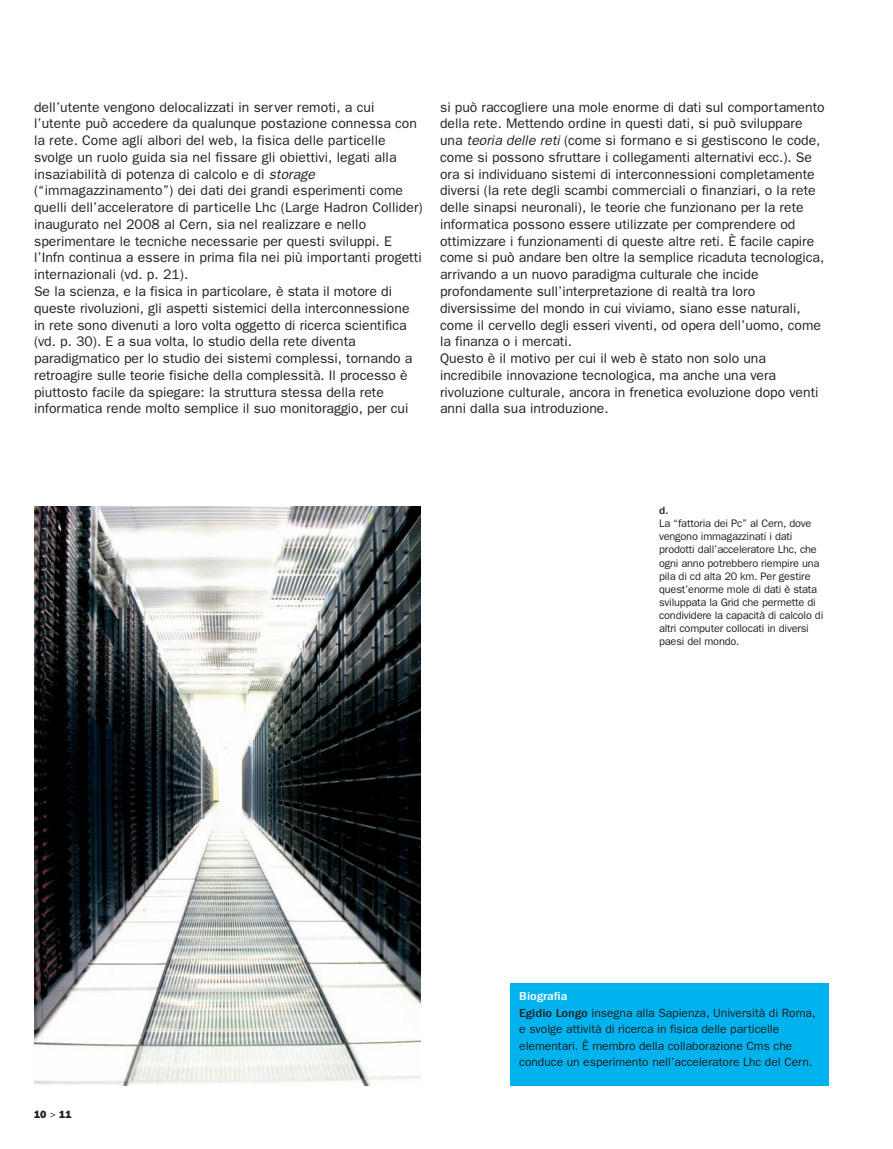
<style>
.page{position:relative;width:893px;height:1149px;background:#fff}
.page>*{position:absolute;margin:0;border:0;box-sizing:border-box;transform-origin:0 0}
.t1{font:13.95px/16.8px "Franklin Gothic";color:#231f20}
.t2{font:12px/16.5px "Franklin Gothic";color:#231f20}
.t3{font:10.95px/13.2px "Franklin Gothic";letter-spacing:-.015em;color:#231f20}
.t4{font:500 condensed 10.95px "Franklin Gothic";color:#231f20;scale:1.2 1}
.t5{font:800 10.5px "Franklin Gothic";color:#231f20}
.s1{font-style:italic}
.s2{font-weight:400}
.s3{font-weight:500;font-stretch:condensed;color:#fff}
.s4{font-weight:500;font-stretch:condensed}
</style>
<div class="page">
<div style="left:510px;top:982px;width:319px;height:102px;background:#00b3ee"></div>
<img style="left:34px;top:506px;width:387px;height:578px">
<p class="t1" style="left:34px;top:100px;width:390px">dell’utente vengono delocalizzati in server remoti, a cui l’utente può accedere da qualunque postazione connessa con la rete. Come agli albori del web, la fisica delle particelle svolge un ruolo guida sia nel fissare gli obiettivi, legati alla insaziabilità di potenza di calcolo e di <span class="s1">storage </span>(“immagazzinamento”) dei dati dei grandi esperimenti come quelli dell’acceleratore di particelle Lhc (Large Hadron Collider) inaugurato nel 2008 al Cern, sia nel realizzare e nello sperimentare le tecniche necessarie per questi sviluppi. E l’Infn continua a essere in prima fila nei più importanti progetti internazionali (vd. p. 21).<br>Se la scienza, e la fisica in particolare, è stata il motore di queste rivoluzioni, gli aspetti sistemici della interconnessione in rete sono divenuti a loro volta oggetto di ricerca scientifica (vd. p. 30). E a sua volta, lo studio della rete diventa paradigmatico per lo studio dei sistemi complessi, tornando a retroagire sulle teorie fisiche della complessità. Il processo è piuttosto facile da spiegare: la struttura stessa della rete informatica rende molto semplice il suo monitoraggio, per cui</p>
<p class="t1" style="left:440px;top:100px;width:386px">si può raccogliere una mole enorme di dati sul comportamento della rete. Mettendo ordine in questi dati, si può sviluppare una <span class="s1">teoria delle reti</span> (come si formano e si gestiscono le code, come si possono sfruttare i collegamenti alternativi ecc.). Se ora si individuano sistemi di interconnessioni completamente diversi (la rete degli scambi commerciali o finanziari, o la rete delle sinapsi neuronali), le teorie che funzionano per la rete informatica possono essere utilizzate per comprendere od ottimizzare i funzionamenti di queste altre reti. È facile capire come si può andare ben oltre la semplice ricaduta tecnologica, arrivando a un nuovo paradigma culturale che incide profondamente sull’interpretazione di realtà tra loro diversissime del mondo in cui viviamo, siano esse naturali, come il cervello degli esseri viventi, od opera dell’uomo, come la finanza o i mercati.<br>Questo è il motivo per cui il web è stato non solo una incredibile innovazione tecnologica, ma anche una vera rivoluzione culturale, ancora in frenetica evoluzione dopo venti anni dalla sua introduzione.</p>
<p class="t4" style="left:659px;top:506px;width:9px">d.</p>
<p class="t3" style="left:659px;top:517px;width:166px">La “fattoria dei Pc” al Cern, dove vengono immagazzinati i dati prodotti dall’acceleratore Lhc, che ogni anno potrebbero riempire una pila di cd alta 20 km. Per gestire quest’enorme mole di dati è stata sviluppata la Grid che permette di condividere la capacità di calcolo di altri computer collocati in diversi paesi del mondo.</p>
<p class="t5" style="left:34px;top:1110px;width:39px">10 <span class="s2">&gt;</span> 11</p>
<p class="t2" style="left:519px;top:988px;width:298px"><span class="s3">Biografia<br></span><span class="s4">Egidio Longo</span> insegna alla Sapienza, Università di Roma, e svolge attività di ricerca in fisica delle particelle elementari. È membro della collaborazione Cms che conduce un esperimento nell’acceleratore Lhc del Cern.</p>
</div>
